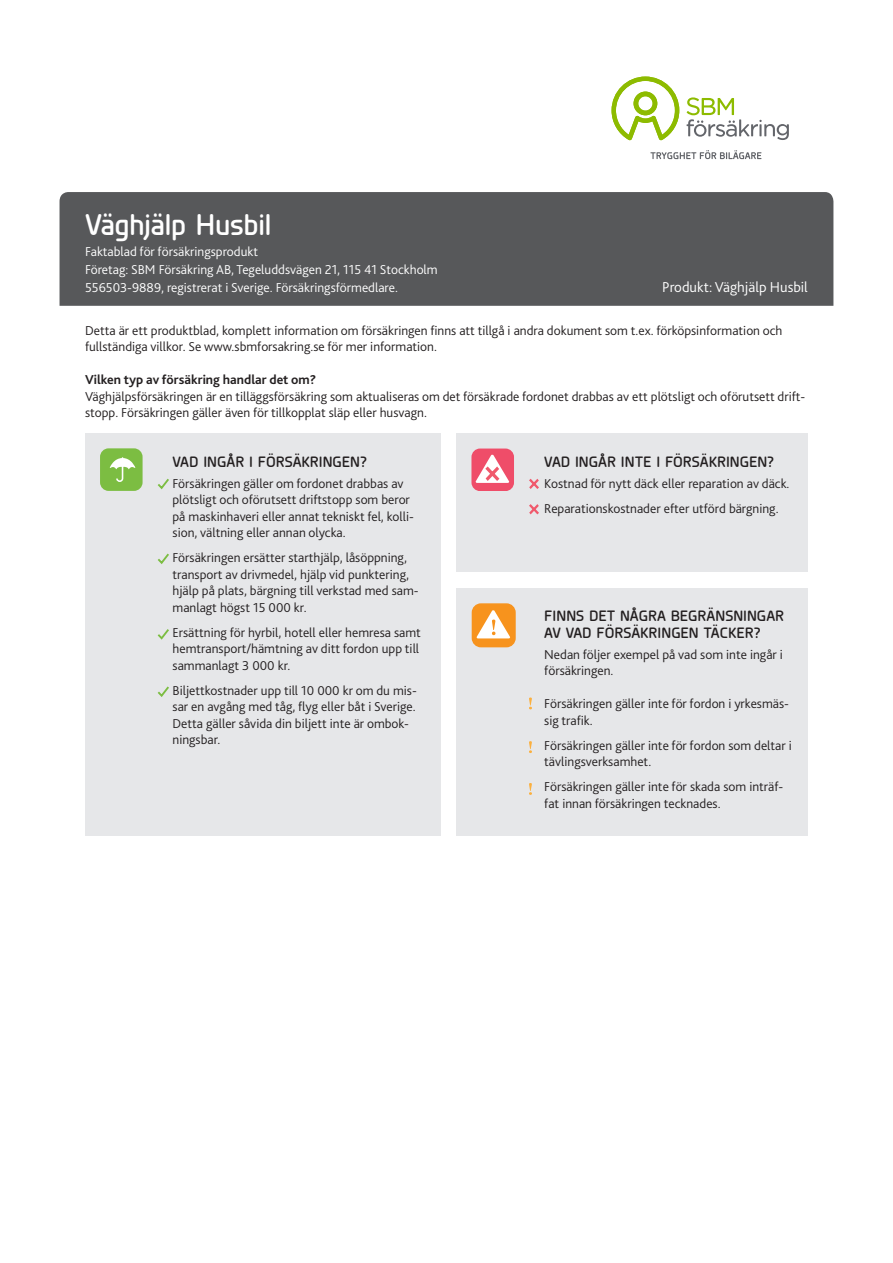
<style>
.page{position:relative;width:893px;height:1263px;background:#fff}
.page>*{position:absolute;margin:0;border:0;box-sizing:border-box;transform-origin:0 0}
.t1{font:600 30px "Planer";color:#fff}
.t2{font:600 15px/16.5px "Planer";color:#231f20}
.t3{font:300 15px "Bliss 2";color:#fff}
.IPID_Lista{font:300 13.5px/16.5px "Bliss 2";color:#231f20}
.t4{font:300 13.5px "Bliss 2";color:#fff}
.t5{font:700 13.5px "Bliss 2";color:#231f20}
</style>
<div class="page">
<div style="left:457px;top:434px;width:351px;height:138px;background:#e6e7e9"></div>
<div style="left:85px;top:434px;width:355px;height:402px;background:#e6e7e9"></div>
<div style="left:100px;top:448px;width:43px;height:43px;background:#7cbd42;border-radius:9px"></div>
<svg style="left:110px;top:457px;width:25px;height:25px"></svg>
<svg style="left:471px;top:448px;width:43px;height:42px;background:#f27f92"></svg>
<div style="left:60px;top:192px;width:773px;height:114px;background:#57585a"></div>
<svg style="left:158px;top:479px;width:11px;height:10px"></svg>
<svg style="left:158px;top:554px;width:11px;height:10px"></svg>
<svg style="left:158px;top:686px;width:11px;height:11px"></svg>
<svg style="left:158px;top:629px;width:11px;height:11px"></svg>
<svg style="left:529px;top:479px;width:10px;height:10px"></svg>
<svg style="left:529px;top:504px;width:10px;height:10px"></svg>
<svg style="left:650px;top:150px;width:111px;height:9px"></svg>
<svg style="left:687px;top:97px;width:102px;height:43px"></svg>
<svg style="left:612px;top:77px;width:67px;height:63px"></svg>
<div style="left:457px;top:588px;width:351px;height:248px;background:#e6e7e9"></div>
<div style="left:472px;top:604px;width:43px;height:43px;background:#f7931d;border-radius:9px"></div>
<div style="left:472px;top:603px;width:44px;height:44px;border:2px solid #f7931d;border-radius:9px"></div>
<svg style="left:476px;top:610px;width:34px;height:28px"></svg>
<svg style="left:529px;top:697px;width:3px;height:12px"></svg>
<svg style="left:529px;top:741px;width:3px;height:12px"></svg>
<svg style="left:529px;top:783px;width:3px;height:12px"></svg>
<p class="t1" style="left:85px;top:203px;width:187px">Väghjälp Husbil</p>
<p class="t4" style="left:85px;top:243px;width:175px">Faktablad för försäkringsprodukt</p>
<p class="t4" style="left:85px;top:261px;width:354px">Företag: SBM Försäkring AB, Tegeluddsvägen 21, 115 41 Stockholm</p>
<p class="t4" style="left:85px;top:279px;width:314px">556503-9889, registrerat i Sverige. Försäkringsförmedlare.</p>
<p class="IPID_Lista" style="left:85px;top:321px;width:699px">Detta är ett produktblad, komplett information om försäkringen finns att tillgå i andra dokument som t.ex. förköpsinformation och fullständiga villkor. Se www.sbmforsakring.se för mer information.</p>
<p class="t5" style="left:85px;top:371px;width:233px">Vilken typ av försäkring handlar det om?</p>
<p class="IPID_Lista" style="left:85px;top:387px;width:722px">Väghjälpsförsäkringen är en tilläggsförsäkring som aktualiseras om det försäkrade fordonet drabbas av ett plötsligt och oförutsett drift&shy;stopp. Försäkringen gäller även för tillkopplat släp eller husvagn.</p>
<p class="t2" style="left:173px;top:452px;width:196px">VAD INGÅR I FÖRSÄKRINGEN?</p>
<p class="t2" style="left:544px;top:452px;width:231px">VAD INGÅR INTE I FÖRSÄKRINGEN?</p>
<p class="IPID_Lista" style="left:173px;top:475px;width:243px">Försäkringen gäller om fordonet drabbas av plötsligt och oförutsett driftstopp som beror på maskinhaveri eller annat tekniskt fel, kolli&shy;sion, vältning eller annan olycka.</p>
<p class="IPID_Lista" style="left:173px;top:549px;width:248px">Försäkringen ersätter starthjälp, låsöppning, transport av drivmedel, hjälp vid punktering, hjälp på plats, bärgning till verkstad med sam&shy;manlagt högst 15 000 kr.</p>
<p class="IPID_Lista" style="left:173px;top:624px;width:250px">Ersättning för hyrbil, hotell eller hemresa samt hemtransport/hämtning av ditt fordon upp till sammanlagt 3 000 kr.</p>
<p class="IPID_Lista" style="left:173px;top:682px;width:246px">Biljettkostnader upp till 10 000 kr om du mis&shy;sar en avgång med tåg, flyg eller båt i Sverige.<br>Detta gäller såvida din biljett inte är ombok&shy;ningsbar.</p>
<p class="t3" style="left:662px;top:278px;width:147px">Produkt: Väghjälp Husbil</p>
<p class="IPID_Lista" style="left:544px;top:475px;width:247px">Kostnad för nytt däck eller reparation av däck.</p>
<p class="IPID_Lista" style="left:544px;top:500px;width:236px">Reparationskostnader efter utförd bärgning.</p>
<p class="t2" style="left:544px;top:606px;width:241px">FINNS DET NÅGRA BEGRÄNSNINGAR<br>AV VAD FÖRSÄKRINGEN TÄCKER?</p>
<p class="IPID_Lista" style="left:544px;top:646px;width:240px">Nedan följer exempel på vad som inte ingår i försäkringen.</p>
<p class="IPID_Lista" style="left:544px;top:695px;width:246px">Försäkringen gäller inte för fordon i yrkesmäs&shy;sig trafik.</p>
<p class="IPID_Lista" style="left:544px;top:736px;width:249px">Försäkringen gäller inte för fordon som deltar i tävlingsverksamhet.</p>
<p class="IPID_Lista" style="left:544px;top:778px;width:241px">Försäkringen gäller inte för skada som inträf&shy;fat innan försäkringen tecknades.</p>
</div>
